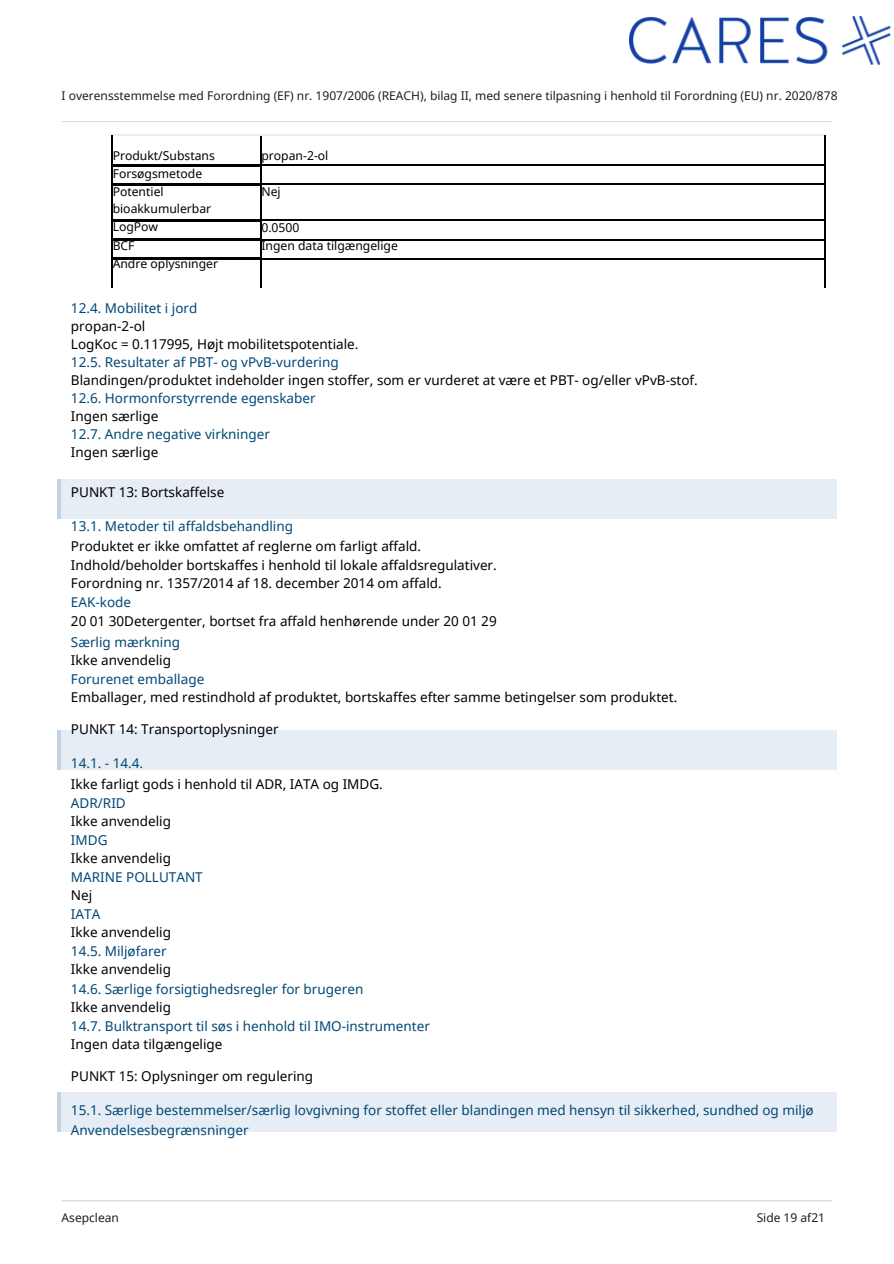
<style>
.page{position:relative;width:894px;height:1264px;background:#fff}
.page>*{position:absolute;margin:0;border:0;box-sizing:border-box;transform-origin:0 0}
.t1{font:13.5px/18.6px "Noto Sans";color:#000}
.t2{font:13.5px/20.2px "Noto Sans";color:#004877}
.t3{font:12.15px/18px "Noto Sans";color:#000}
.t4{font:12px "Noto Sans";color:#1e1e1e}
</style>
<div class="page">
<div style="left:57px;top:479px;width:779px;height:39px;background:#e7edf4"></div>
<hr style="left:57px;top:479px;width:4px;height:39px;background:#c4d3e4">
<div style="left:57px;top:730px;width:779px;height:39px;background:#e7edf4"></div>
<hr style="left:57px;top:730px;width:4px;height:39px;background:#c4d3e4">
<div style="left:57px;top:1092px;width:779px;height:39px;background:#e7edf4"></div>
<hr style="left:57px;top:1092px;width:4px;height:39px;background:#c4d3e4">
<svg style="left:62px;top:121px;width:770px;height:1px"></svg>
<svg style="left:62px;top:1200px;width:770px;height:1px"></svg>
<hr style="left:112px;top:164px;width:149px;height:2px;background:#000">
<hr style="left:261px;top:165px;width:563px;height:1px;background:#000">
<hr style="left:112px;top:183px;width:149px;height:2px;background:#000">
<hr style="left:261px;top:184px;width:563px;height:1px;background:#000">
<hr style="left:112px;top:219px;width:149px;height:2px;background:#000">
<hr style="left:261px;top:220px;width:563px;height:1px;background:#000">
<hr style="left:112px;top:238px;width:149px;height:3px;background:#000">
<hr style="left:261px;top:239px;width:563px;height:1px;background:#000">
<hr style="left:112px;top:257px;width:149px;height:3px;background:#000">
<hr style="left:261px;top:258px;width:563px;height:1px;background:#000">
<hr style="left:260px;top:135px;width:1px;height:153px;background:#000">
<hr style="left:111px;top:135px;width:714px;height:1px;background:#e7edf4">
<hr style="left:111px;top:135px;width:2px;height:153px;background:#000">
<hr style="left:823px;top:135px;width:2px;height:153px;background:#000">
<img style="left:629px;top:17px;width:260px;height:48px">
<p class="t4" style="left:62px;top:87px;width:777px">I overensstemmelse med Forordning (EF) nr. 1907/2006 (REACH), bilag II, med senere tilpasning i henhold til Forordning (EU) nr. 2020/878</p>
<p class="t3" style="left:113px;top:146px;width:104px">Produkt/Substans<br>Forsøgsmetode<br>Potentiel</p>
<p class="t3" style="left:113px;top:199px;width:100px">bioakkumulerbar<br>LogPow</p>
<p class="t3" style="left:113px;top:236px;width:107px">BCF<br>Andre oplysninger</p>
<p class="t3" style="left:261px;top:146px;width:68px">propan-2-ol</p>
<p class="t3" style="left:261px;top:182px;width:21px">Nej</p>
<p class="t3" style="left:261px;top:218px;width:138px">0.0500<br>Ingen data tilgængelige</p>
<p class="t2" style="left:71px;top:298px;width:128px">12.4. Mobilitet i jord</p>
<p class="t1" style="left:71px;top:317px;width:289px;line-height:18px">propan-2-ol<br>LogKoc = 0.117995, Højt mobilitetspotentiale.</p>
<p class="t2" style="left:71px;top:352px;width:269px">12.5. Resultater af PBT- og vPvB-vurdering</p>
<p class="t1" style="left:71px;top:371px;width:628px">Blandingen/produktet indeholder ingen stoffer, som er vurderet at være et PBT- og/eller vPvB-stof.</p>
<p class="t2" style="left:71px;top:388px;width:246px">12.6. Hormonforstyrrende egenskaber</p>
<p class="t1" style="left:71px;top:407px;width:89px">Ingen særlige</p>
<p class="t2" style="left:71px;top:424px;width:200px">12.7. Andre negative virkninger</p>
<p class="t1" style="left:71px;top:443px;width:89px">Ingen særlige</p>
<p class="t1" style="left:71px;top:482px;width:155px">PUNKT 13: Bortskaffelse</p>
<p class="t2" style="left:71px;top:515px;width:223px">13.1. Metoder til affaldsbehandling</p>
<p class="t1" style="left:71px;top:536px;width:427px">Produktet er ikke omfattet af reglerne om farligt affald.<br>Indhold/beholder bortskaffes i henhold til lokale affaldsregulativer.<br>Forordning nr. 1357/2014 af 18. december 2014 om affald.</p>
<p class="t2" style="left:71px;top:591px;width:62px">EAK-kode</p>
<p class="t1" style="left:71px;top:611px;width:427px">20 01 30Detergenter, bortset fra affald henhørende under 20 01 29</p>
<p class="t2" style="left:71px;top:631px;width:110px">Særlig mærkning</p>
<p class="t1" style="left:71px;top:650px;width:102px">Ikke anvendelig</p>
<p class="t2" style="left:71px;top:668px;width:135px">Forurenet emballage</p>
<p class="t1" style="left:71px;top:687px;width:607px">Emballager, med restindhold af produktet, bortskaffes efter samme betingelser som produktet.</p>
<p class="t1" style="left:71px;top:720px;width:209px">PUNKT 14: Transportoplysninger</p>
<p class="t2" style="left:71px;top:753px;width:74px">14.1. - 14.4.</p>
<p class="t1" style="left:71px;top:774px;width:313px">Ikke farligt gods i henhold til ADR, IATA og IMDG.</p>
<p class="t2" style="left:71px;top:792px;width:56px">ADR/RID</p>
<p class="t1" style="left:71px;top:811px;width:102px">Ikke anvendelig</p>
<p class="t2" style="left:71px;top:829px;width:38px">IMDG</p>
<p class="t1" style="left:71px;top:848px;width:102px">Ikke anvendelig</p>
<p class="t2" style="left:71px;top:866px;width:133px">MARINE POLLUTANT</p>
<p class="t1" style="left:71px;top:885px;width:23px">Nej</p>
<p class="t2" style="left:71px;top:903px;width:31px">IATA</p>
<p class="t1" style="left:71px;top:922px;width:102px">Ikke anvendelig</p>
<p class="t2" style="left:71px;top:941px;width:97px">14.5. Miljøfarer</p>
<p class="t1" style="left:71px;top:959px;width:102px">Ikke anvendelig</p>
<p class="t2" style="left:71px;top:978px;width:294px">14.6. Særlige forsigtighedsregler for brugeren</p>
<p class="t1" style="left:71px;top:997px;width:102px">Ikke anvendelig</p>
<p class="t2" style="left:71px;top:1015px;width:360px">14.7. Bulktransport til søs i henhold til IMO-instrumenter</p>
<p class="t1" style="left:71px;top:1034px;width:153px">Ingen data tilgængelige</p>
<p class="t1" style="left:71px;top:1066px;width:243px">PUNKT 15: Oplysninger om regulering</p>
<p class="t2" style="left:71px;top:1099px;width:744px">15.1. Særlige bestemmelser/særlig lovgivning for stoffet eller blandingen med hensyn til sikkerhed, sundhed og miljø<br>Anvendelsesbegrænsninger</p>
<p class="t4" style="left:62px;top:1208px;width:59px">Asepclean</p>
<p class="t4" style="left:756px;top:1208px;width:70px">Side 19 af21</p>
</div>
